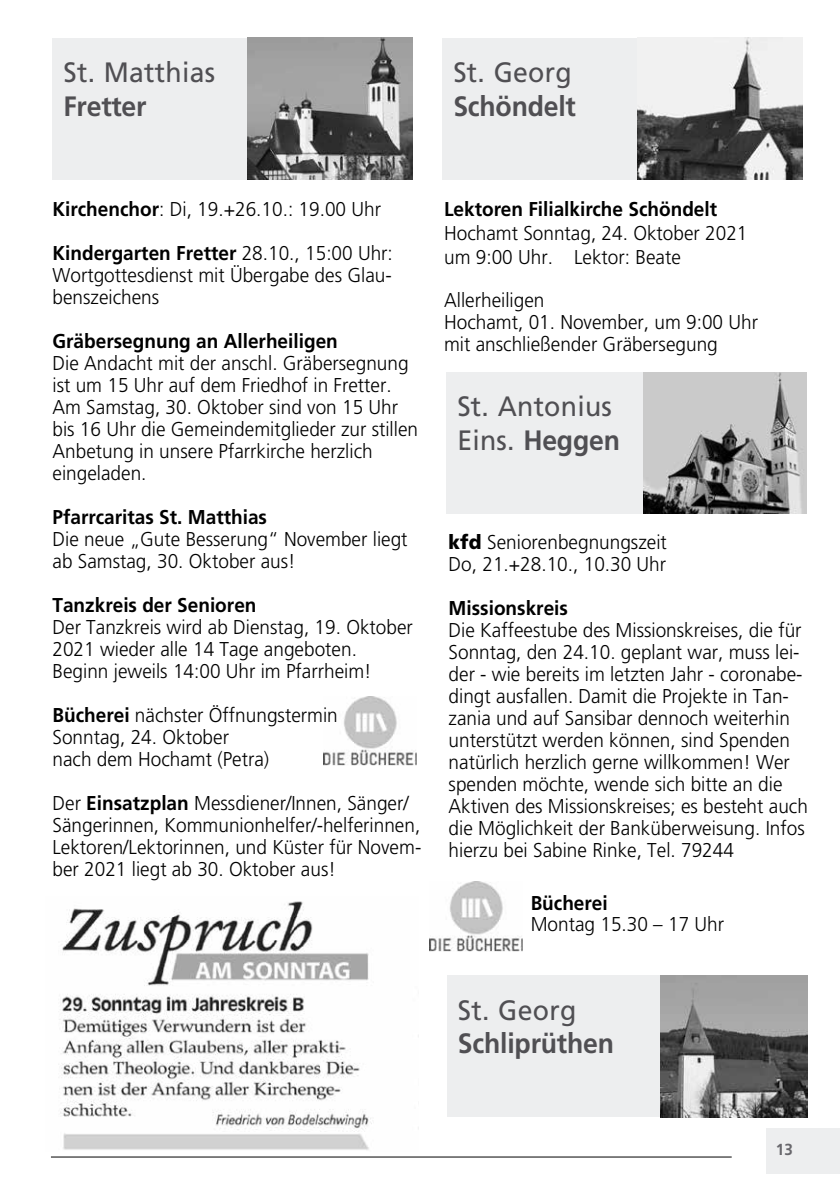
<style>
.page{position:relative;width:840px;height:1191px;background:#fff}
.page>*{position:absolute;margin:0;border:0;box-sizing:border-box;transform-origin:0 0}
.t1{font:28px/33.6px "Frutiger";letter-spacing:.01em;color:#504f53;scale:.95 1}
.t2{font:700 28px "Frutiger";letter-spacing:-.01em;color:#504f53;scale:.95 1}
.t3{font:300 20px/22px "Frutiger";color:#000;scale:.95 1}
.t4{font:700 20px "Frutiger";color:#000;scale:.95 1}
.t5{font:700 16px "Frutiger";color:#68676c;scale:.95 1}
.s1{font-weight:700}
.s2{font-weight:900}
</style>
<div class="page">
<img style="left:323px;top:696px;width:93px;height:70px">
<div style="left:446px;top:372px;width:360px;height:142px;background:#edeeef"></div>
<img style="left:643px;top:372px;width:163px;height:142px">
<div style="left:765px;top:1128px;width:74px;height:46px;background:#edeeef"></div>
<hr style="left:51px;top:1156px;width:680px;height:1px;background:#000">
<img style="left:59px;top:901px;width:313px;height:249px">
<img style="left:429px;top:882px;width:93px;height:69px">
<div style="left:442px;top:38px;width:347px;height:142px;background:#edeeef"></div>
<img style="left:637px;top:38px;width:165px;height:142px">
<div style="left:52px;top:38px;width:360px;height:142px;background:#edeeef"></div>
<img style="left:247px;top:38px;width:165px;height:142px">
<div style="left:446px;top:975px;width:360px;height:142px;background:#edeeef"></div>
<img style="left:660px;top:975px;width:146px;height:142px">
<h1 class="t1" style="left:63px;top:55px;width:161px">St. Matthias</h1>
<h1 class="t2" style="left:63px;top:90px;width:89px">Fretter</h1>
<h1 class="t1" style="left:453px;top:55px;width:126px">St. Georg</h1>
<h1 class="t2" style="left:453px;top:90px;width:130px">Schöndelt</h1>
<p class="t3" style="left:52px;top:198px;width:347px"><span class="s1">Kirchenchor</span>: Di, 19.+26.10.: 19.00 Uhr</p>
<p class="t3" style="left:52px;top:242px;width:359px;text-align:justify"><span class="s1">Kindergarten Fretter</span> 28.10., 15:00 Uhr:<br>Wortgottesdienst mit Übergabe des Glau&shy;benszeichens</p>
<p class="t4" style="left:52px;top:329px;width:302px">Gräbersegnung an Allerheiligen</p>
<p class="t3" style="left:52px;top:352px;width:386px">Die Andacht mit der anschl. Gräbersegnung ist um 15 Uhr auf dem Friedhof in Fretter.<br>Am Samstag, 30. Oktober sind von 15 Uhr bis 16 Uhr die Gemeindemitglieder zur stillen Anbetung in unsere Pfarrkirche herzlich eingeladen.</p>
<p class="t4" style="left:52px;top:505px;width:227px">Pfarrcaritas St. Matthias</p>
<p class="t3" style="left:52px;top:528px;width:375px">Die neue „Gute Besserung“ November liegt ab Samstag, 30. Oktober aus!</p>
<p class="t4" style="left:52px;top:593px;width:216px">Tanzkreis der Senioren</p>
<p class="t3" style="left:52px;top:616px;width:380px">Der Tanzkreis wird ab Dienstag, 19. Oktober<br>2021 wieder alle 14 Tage angeboten.<br>Beginn jeweils 14:00 Uhr im Pfarrheim!</p>
<p class="t3" style="left:52px;top:704px;width:302px"><span class="s1">Bücherei</span> nächster Öffnungstermin<br>Sonntag, 24. Oktober<br>nach dem Hochamt (Petra)</p>
<p class="t3" style="left:52px;top:792px;width:389px">Der <span class="s1">Einsatzplan</span> Messdiener/Innen, Sänger/ Sängerinnen, Kommunionhelfer/-helferinnen, Lektoren/Lektorinnen, und Küster für Novem&shy;ber 2021 liegt ab 30. Oktober aus!</p>
<p class="t4" style="left:444px;top:197px;width:289px">Lektoren Filialkirche Schöndelt</p>
<p class="t3" style="left:444px;top:221px;width:320px;line-height:24px">Hochamt Sonntag, 24. Oktober 2021 um 9:00 Uhr. Lektor: Beate</p>
<p class="t3" style="left:444px;top:289px;width:332px">Allerheiligen<br>Hochamt, 01. November, um 9:00 Uhr mit anschließender Gräbersegung</p>
<h1 class="t1" style="left:457px;top:389px;width:172px">St. Antonius<br>Eins. <span class="s1">Heggen</span></h1>
<p class="t3" style="left:448px;top:531px;width:231px"><span class="s2">kfd</span> Seniorenbegnungszeit<br>Do, 21.+28.10., 10.30 Uhr</p>
<p class="t4" style="left:448px;top:596px;width:127px">Missionskreis</p>
<p class="t3" style="left:448px;top:619px;width:379px">Die Kaffeestube des Missionskreises, die für Sonntag, den 24.10. geplant war, muss lei&shy;der - wie bereits im letzten Jahr - coronabe&shy;dingt ausfallen. Damit die Projekte in Tan&shy;zania und auf Sansibar dennoch weiterhin unterstützt werden können, sind Spenden natürlich herzlich gerne willkommen! Wer spenden möchte, wende sich bitte an die Aktiven des Missionskreises; es besteht auch die Möglichkeit der Banküberweisung. Infos hierzu bei Sabine Rinke, Tel. 79244</p>
<p class="t4" style="left:530px;top:891px;width:83px">Bücherei</p>
<p class="t3" style="left:530px;top:912px;width:205px">Montag 15.30 – 17 Uhr</p>
<h1 class="t1" style="left:457px;top:992px;width:126px">St. Georg</h1>
<h1 class="t2" style="left:457px;top:1027px;width:165px">Schliprüthen</h1>
<p class="t5" style="left:775px;top:1140px;width:19px">13</p>
</div>
